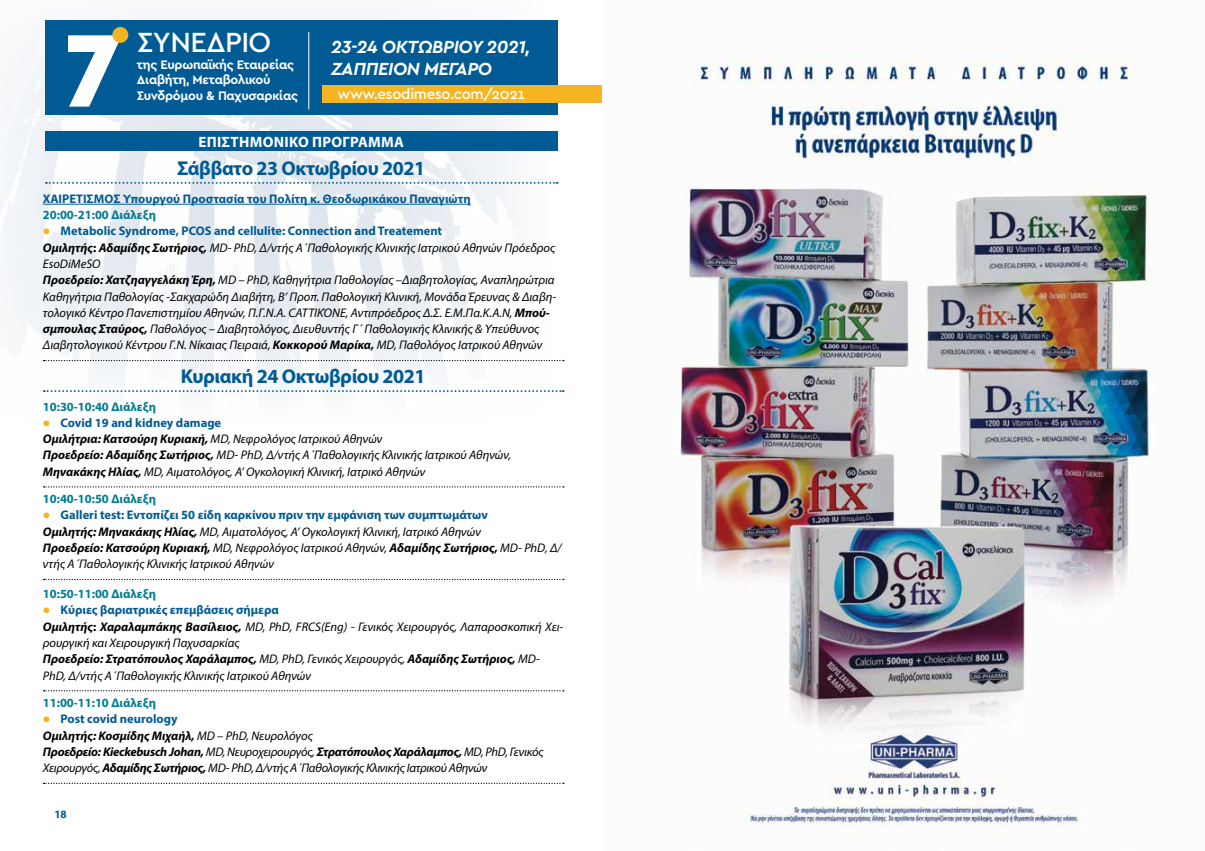
<style>
.page{position:relative;width:1205px;height:851px;background:#fff}
.page>*{position:absolute;margin:0;border:0;box-sizing:border-box;transform-origin:0 0}
.t1{font:900 107.75px "Cera GR";color:#fff}
.t2{font:500 29px "Cera GR";letter-spacing:-.02em;color:#fff}
.t3{font:700 20px "Myriad Pro";letter-spacing:-.02em;color:#005b94}
.t4{font:italic 700 18.38px "Cera GR";letter-spacing:-.02em;color:#fff}
.t5{font:500 15px "Cera GR";letter-spacing:-.02em;color:#fff}
.t6{font:700 15px "Myriad Pro";letter-spacing:.02em;color:#fff}
.t7{font:700 12.88px/15.5px "Cera GR";letter-spacing:-.02em;color:#fff}
.t8{font:italic 12.5px/16.2px "Myriad Pro";color:#000}
.t9{font:italic 12.5px/16.2px "Myriad Pro";letter-spacing:-.02em;color:#000}
.t10{font:700 12.5px "Myriad Pro";color:#007c91}
.t11{font:700 12.5px "Myriad Pro";color:#005b94}
.t12{font:700 11.25px "Myriad Pro";color:#005b94}
.s1{font-weight:700;font-style:normal;color:#005b94}
.s2{font-weight:700}
.s3{font-weight:700;font-style:normal}
</style>
<div class="page">
<img style="left:0;top:15px;width:557px;height:377px">
<div style="left:45px;top:20px;width:512px;height:94px;background:#005b94"></div>
<hr style="left:308px;top:32px;width:1px;height:77px;background:#fff">
<div style="left:112px;top:27px;width:16px;height:16px;background:#f5b422;border-radius:50%"></div>
<div style="left:322px;top:86px;width:280px;height:17px;background:#f5b422"></div>
<div style="left:45px;top:131px;width:512px;height:20px;background:#005b94"></div>
<svg style="left:46px;top:182px;width:511px;height:2px"></svg>
<hr style="left:43px;top:204px;width:428px;height:1px;background:#005b94">
<svg style="left:43px;top:360px;width:521px;height:1px"></svg>
<svg style="left:44px;top:390px;width:519px;height:2px"></svg>
<svg style="left:43px;top:486px;width:521px;height:1px"></svg>
<svg style="left:43px;top:578px;width:521px;height:2px"></svg>
<svg style="left:43px;top:690px;width:521px;height:1px"></svg>
<svg style="left:43px;top:782px;width:521px;height:1px"></svg>
<img style="left:677px;top:55px;width:472px;height:773px">
<svg style="left:44px;top:229px;width:5px;height:6px"></svg>
<h2 class="t2" style="left:137px;top:26px;width:136px">ΣΥΝΕΔΡΙΟ</h2>
<p class="t7" style="left:137px;top:57px;width:162px">της Ευρωπαϊκής Εταιρείας<br>Διαβήτη, Μεταβολικού<br>Συνδρόμου &amp; Παχυσαρκίας</p>
<h1 class="t1" style="left:64px;top:-5px;width:60px">7</h1>
<h3 class="t4" style="left:331px;top:37px;width:201px">23-24 ΟΚΤΩΒΡΊΟΥ 2021,</h3>
<h3 class="t4" style="left:331px;top:59px;width:162px">ΖΑΠΠΕΙΟΝ ΜΕΓΑΡΟ</h3>
<p class="t5" style="left:337px;top:85px;width:189px">www.esodimeso.com/2021</p>
<p class="t6" style="left:198px;top:132px;width:207px">ΕΠΙΣΤΗΜΟΝΙΚΟ ΠΡΟΓΡΑΜΜΑ</p>
<h3 class="t3" style="left:177px;top:155px;width:250px">Σάββατο 23 Οκτωβρίου 2021</h3>
<p class="t11" style="left:43px;top:190px;width:429px">ΧΑΙΡΕΤΙΣΜΟΣ Υπουργού Προστασία του Πολίτη κ. Θεοδωρικάκου Παναγιώτη</p>
<p class="t10" style="left:43px;top:207px;width:115px">20:00-21:00 Διάλεξη</p>
<p class="t8" style="left:43px;top:223px;width:515px;text-indent:18px"><span class="s1">Metabolic Syndrome, PCOS and cellulite: Connection and Treatement<br></span><span class="s2">Ομιλητής</span><span class="s3">:</span> <span class="s2">Αδαμίδης Σωτήριος,</span> ΜD- PhD, Δ/ντής Α΄Παθολογικής Κλινικής Ιατρικού Αθηνών Πρόεδρος EsoDiMeSO<br><span class="s2">Προεδρείο: Χατζηαγγελάκη Έρη,</span> MD – PhD, Καθηγήτρια Παθολογίας –Διαβητολογίας, Αναπληρώτρια Καθηγήτρια Παθολογίας -Σακχαρώδη Διαβήτη, Β’ Προπ. Παθολογική Κλινική, Μονάδα Έρευνας &amp; Διαβη&shy;τολογικό Κέντρο Πανεπιστημίου Αθηνών, Π.Γ.Ν.Α. CΑΤΤΙΚΌΝE, Αντιπρόεδρος Δ.Σ. Ε.Μ.Πα.Κ.Α.Ν, <span class="s2">Μπού&shy;σμπουλας Σταύρος,</span> Παθολόγος – Διαβητολόγος, Διευθυντής Γ΄ Παθολογικής Κλινικής &amp; Υπεύθυνος Διαβητολογικού Κέντρου Γ.Ν. Νίκαιας Πειραιά, <span class="s2">Κοκκορού Μαρίκα,</span> MD, Παθολόγος Ιατρικού Αθηνών</p>
<h3 class="t3" style="left:181px;top:363px;width:246px">Κυριακή 24 Οκτωβρίου 2021</h3>
<p class="t10" style="left:43px;top:398px;width:115px">10:30-10:40 Διάλεξη</p>
<p class="t8" style="left:43px;top:414px;width:470px;text-indent:18px"><span class="s1">Covid 19 and kidney damage<br></span><span class="s2">Ομιλήτρια: Κατσούρη Κυριακή,</span> MD, Νεφρολόγος Ιατρικού Αθηνών<br><span class="s2">Προεδρείο: Αδαμίδης Σωτήριος,</span> ΜD- PhD, Δ/ντής Α΄Παθολογικής Κλινικής Ιατρικού Αθηνών, <span class="s2">Μηνακάκης Ηλίας,</span> MD, Αιματολόγος, Α’ Ογκολογική Κλινική, Ιατρικό Αθηνών</p>
<p class="t10" style="left:43px;top:490px;width:115px">10:40-10:50 Διάλεξη</p>
<p class="t8" style="left:43px;top:507px;width:520px;text-indent:18px"><span class="s1">Galleri test: Εντοπίζει 50 είδη καρκίνου πριν την εμφάνιση των συμπτωμάτων<br></span><span class="s2">Ομιλητής: Μηνακάκης Ηλίας,</span> MD, Αιματολόγος, Α’ Ογκολογική Κλινική, Ιατρικό Αθηνών<br><span class="s2">Προεδρείο: Κατσούρη Κυριακή,</span> MD, Νεφρολόγος Ιατρικού Αθηνών, <span class="s2">Αδαμίδης Σωτήριος,</span> ΜD- PhD, Δ/ ντής Α΄Παθολογικής Κλινικής Ιατρικού Αθηνών</p>
<p class="t10" style="left:43px;top:585px;width:115px">10:50-11:00 Διάλεξη</p>
<p class="t8" style="left:43px;top:602px;width:522px;text-indent:18px"><span class="s1">Κύριες βαριατρικές επεμβάσεις σήμερα<br></span><span class="s2">Ομιλητής</span><span class="s3">:</span> <span class="s2">Χαραλαμπάκης Βασίλειος,</span> MD, PhD, FRCS(Eng) - Γενικός Χειρουργός, Λαπαροσκοπική Χει&shy;ρουργική και Χειρουργική Παχυσαρκίας<br><span class="s2">Προεδρείο: Στρατόπουλος Χαράλαμπος,</span> MD, PhD, Γενικός Χειρουργός, <span class="s2">Αδαμίδης Σωτήριος,</span> ΜD-PhD, Δ/ντής Α΄Παθολογικής Κλινικής Ιατρικού Αθηνών</p>
<p class="t10" style="left:43px;top:694px;width:115px">11:00-11:10 Διάλεξη</p>
<p class="t9" style="left:43px;top:710px;width:502px;text-indent:18px"><span class="s1">Post covid neurology<br></span><span class="s2">Ομιλητής: Κοσμίδης Μιχαήλ,</span> MD – PhD, Νευρολόγος<br><span class="s2">Προεδρείο: Kieckebusch Johan,</span> MD, Νευροχειρουργός, <span class="s2">Στρατόπουλος Χαράλαμπος,</span> MD, PhD, Γενικός Χειρουργός, <span class="s2">Αδαμίδης Σωτήριος,</span> ΜD- PhD, Δ/ντής Α΄Παθολογικής Κλινικής Ιατρικού Αθηνών</p>
<p class="t12" style="left:54px;top:806px;width:14px">18</p>
</div>
